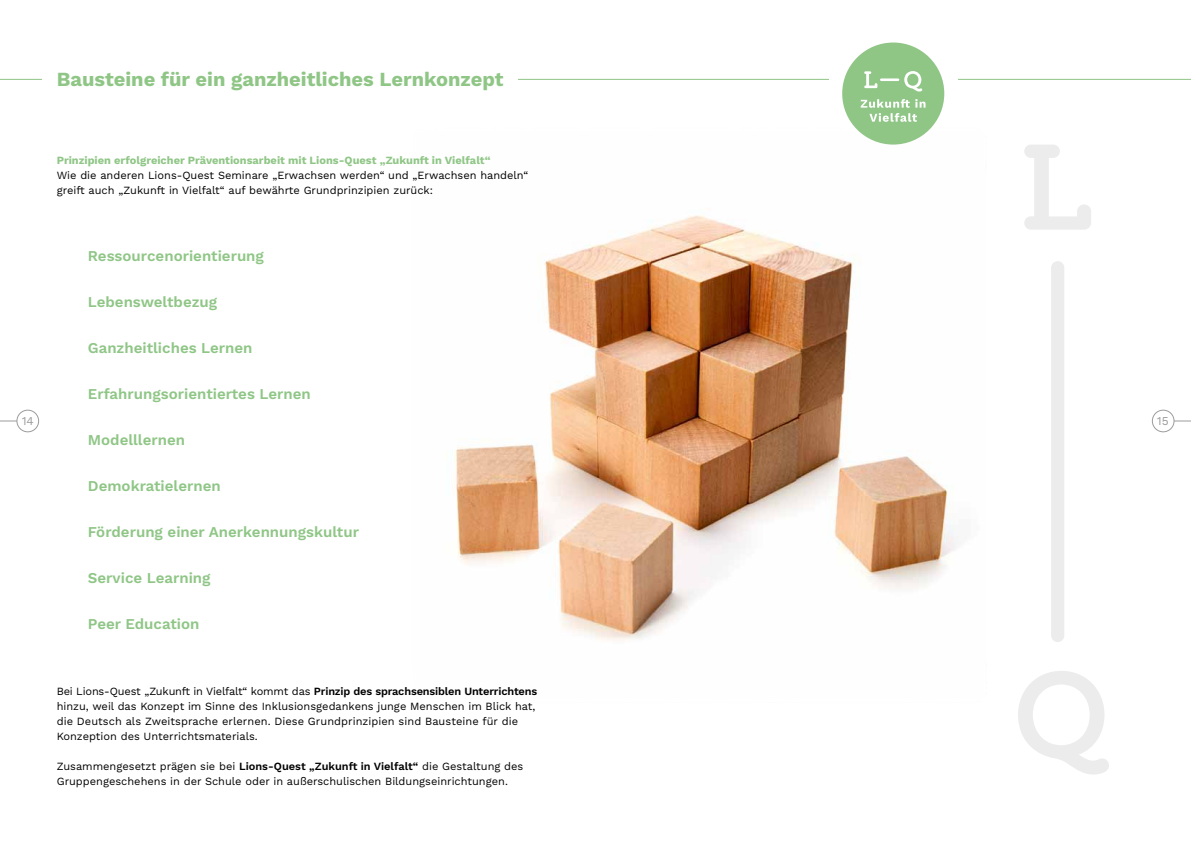
<style>
.page{position:relative;width:1191px;height:842px;background:#fff}
.page>*{position:absolute;margin:0;border:0;box-sizing:border-box;transform-origin:0 0}
.t1{font:700 20px "Work Sans";color:#8fc686}
.t2{font:600 15px "Work Sans";color:#8fc686}
.t3{font:12px "Work Sans";color:#9c9c9d}
.t4{font:11px/15px "Work Sans";color:#000}
.t5{font:700 11px "Work Sans";color:#8fc686}
.s1{font-weight:600}
</style>
<div class="page">
<img style="left:454px;top:215px;width:502px;height:426px">
<hr style="left:0;top:79px;width:1191px;height:1px;background:#8fc686">
<div style="left:43px;top:71px;width:475px;height:17px;background:#fff"></div>
<div style="left:829px;top:71px;width:128px;height:17px;background:#fff"></div>
<svg style="left:842px;top:43px;width:102px;height:102px"></svg>
<div style="left:1051px;top:261px;width:13px;height:381px;background:#ececec;border-radius:7px"></div>
<svg style="left:1024px;top:145px;width:67px;height:85px"></svg>
<svg style="left:1018px;top:671px;width:91px;height:103px"></svg>
<div style="left:16px;top:410px;width:23px;height:22px;border:1px solid #9c9c9d;border-radius:50%"></div>
<div style="left:1151px;top:410px;width:23px;height:22px;border:1px solid #9c9c9d;border-radius:50%"></div>
<svg style="left:0;top:420px;width:17px;height:1px"></svg>
<svg style="left:1174px;top:420px;width:17px;height:1px"></svg>
<h1 class="t1" style="left:57px;top:68px;width:448px">Bausteine für ein ganzheitliches Lernkonzept</h1>
<p class="t5" style="left:57px;top:154px;width:435px">Prinzipien erfolgreicher Präventionsarbeit mit Lions-Quest „Zukunft in Vielfalt“</p>
<p class="t4" style="left:57px;top:169px;width:473px">Wie die anderen Lions-Quest Seminare „Erwachsen werden“ und „Erwachsen handeln“ greift auch „Zukunft in Vielfalt“ auf bewährte Grundprinzipien zurück:</p>
<h2 class="t2" style="left:88px;top:247px;width:178px">Ressourcenorientierung</h2>
<h2 class="t2" style="left:88px;top:293px;width:131px">Lebensweltbezug</h2>
<h2 class="t2" style="left:88px;top:339px;width:166px">Ganzheitliches Lernen</h2>
<h2 class="t2" style="left:88px;top:385px;width:224px">Erfahrungsorientiertes Lernen</h2>
<h2 class="t2" style="left:88px;top:431px;width:99px">Modelllernen</h2>
<h2 class="t2" style="left:88px;top:477px;width:134px">Demokratielernen</h2>
<h2 class="t2" style="left:88px;top:523px;width:273px">Förderung einer Anerkennungskultur</h2>
<h2 class="t2" style="left:88px;top:569px;width:124px">Service Learning</h2>
<h2 class="t2" style="left:88px;top:615px;width:113px">Peer Education</h2>
<p class="t3" style="left:22px;top:414px;width:14px">14</p>
<p class="t3" style="left:1157px;top:414px;width:13px">15</p>
<p class="t4" style="left:57px;top:684px;width:482px">Bei Lions-Quest „Zukunft in Vielfalt“ kommt das <span class="s1">Prinzip des sprachsensiblen Unterrichtens </span>hinzu, weil das Konzept im Sinne des Inklusionsgedankens junge Menschen im Blick hat, die Deutsch als Zweitsprache erlernen. Diese Grundprinzipien sind Bausteine für die Konzeption des Unterrichtsmaterials.</p>
<p class="t4" style="left:57px;top:759px;width:468px">Zusammengesetzt prägen sie bei <span class="s1">Lions-Quest „Zukunft in Vielfalt“</span> die Gestaltung des<br>Gruppengeschehens in der Schule oder in außerschulischen Bildungseinrichtungen.</p>
</div>
